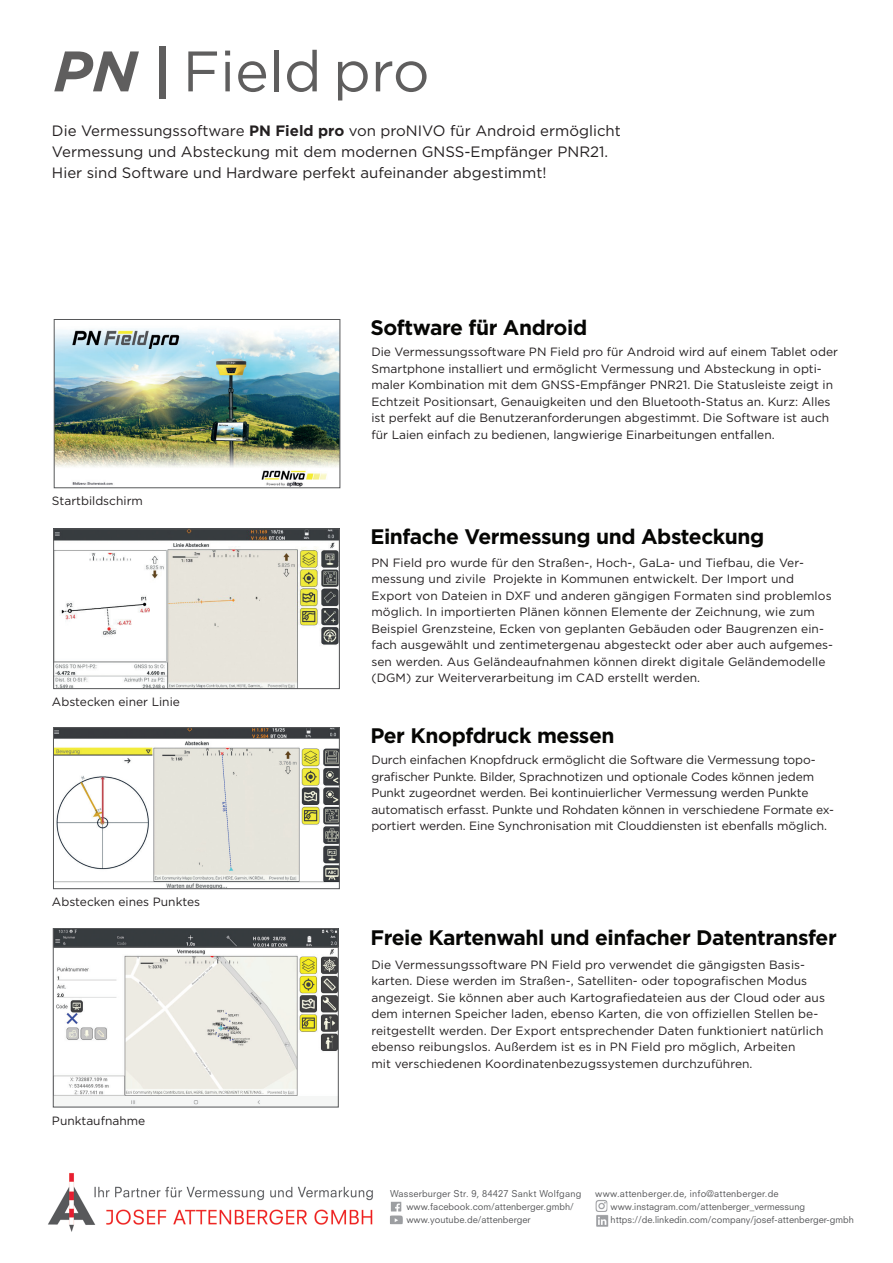
<style>
.page{position:relative;width:893px;height:1263px;background:#fff}
.page>*{position:absolute;margin:0;border:0;box-sizing:border-box;transform-origin:0 0}
.t1{font:57px "Gotham";color:#5f5e5e}
.t2{font:700 21px "Gotham";letter-spacing:-.02em;color:#060604}
.t3{font:15px/21px "Gotham";color:#231f20}
.t4{font:12px/16.5px "Gotham";color:#231f20}
.t5{font:9.15px/12.8px "Neuzeit S";color:#57585a}
.t6{font:9.15px "Neuzeit S";letter-spacing:.02em;color:#57585a}
.s1{font-weight:700;font-style:italic}
.s2{font-weight:700}
</style>
<div class="page">
<img style="left:55px;top:530px;width:283px;height:157px">
<div style="left:53px;top:528px;width:287px;height:161px;border:1px solid #57585a"></div>
<img style="left:55px;top:947px;width:282px;height:158px">
<div style="left:53px;top:928px;width:286px;height:179px;border:1px solid #57585a"></div>
<img style="left:55px;top:729px;width:283px;height:158px">
<div style="left:53px;top:727px;width:287px;height:162px;border:1px solid #57585a"></div>
<img style="left:56px;top:328px;width:282px;height:158px">
<div style="left:54px;top:319px;width:286px;height:169px;border:1px solid #57585a"></div>
<img style="left:55px;top:930px;width:281px;height:15px">
<div style="left:53px;top:928px;width:285px;height:19px;border:1px solid #57585a"></div>
<svg style="left:392px;top:1202px;width:8px;height:8px"></svg>
<div style="left:390px;top:1200px;width:12px;height:12px;border:1px solid #fff"></div>
<img style="left:391px;top:1216px;width:11px;height:7px">
<div style="left:389px;top:1214px;width:15px;height:11px;border:1px solid #fff;border-radius:2px"></div>
<svg style="left:595px;top:1201px;width:12px;height:9px"></svg>
<div style="left:593px;top:1199px;width:16px;height:13px;border:1px solid #fff;border-radius:3px"></div>
<img style="left:596px;top:1215px;width:12px;height:12px">
<img style="left:48px;top:1173px;width:325px;height:59px">
<h1 class="t1" style="left:54px;top:35px;width:377px"><span class="s1">PN |</span> Field pro</h1>
<p class="t3" style="left:52px;top:119px;width:570px">Die Vermessungssoftware <span class="s2">PN Field pro</span> von proNIVO für Android ermöglicht<br>Vermessung und Absteckung mit dem modernen GNSS-Empfänger PNR21.<br>Hier sind Software und Hardware perfekt aufeinander abgestimmt!</p>
<h2 class="t2" style="left:370px;top:314px;width:218px">Software für Android</h2>
<p class="t4" style="left:52px;top:492px;width:93px">Startbildschirm</p>
<p class="t4" style="left:52px;top:693px;width:130px">Abstecken einer Linie</p>
<p class="t4" style="left:52px;top:893px;width:150px">Abstecken eines Punktes</p>
<p class="t4" style="left:52px;top:1112px;width:95px">Punktaufnahme</p>
<p class="t4" style="left:371px;top:343px;width:468px">Die Vermessungssoftware PN Field pro für Android wird auf einem Tablet oder Smartphone installiert und ermöglicht Vermessung und Absteckung in opti&shy;maler Kombination mit dem GNSS-Empfänger PNR21. Die Statusleiste zeigt in Echtzeit Positionsart, Genauigkeiten und den Bluetooth-Status an. Kurz: Alles ist perfekt auf die Benutzeranforderungen abgestimmt. Die Software ist auch für Laien einfach zu bedienen, langwierige Einarbeitungen entfallen.</p>
<h2 class="t2" style="left:370px;top:523px;width:395px">Einfache Vermessung und Absteckung</h2>
<p class="t4" style="left:371px;top:554px;width:463px">PN Field pro wurde für den Straßen-, Hoch-, GaLa- und Tiefbau, die Ver&shy;messung und zivile Projekte in Kommunen entwickelt. Der Import und Export von Dateien in DXF und anderen gängigen Formaten sind problemlos möglich. In importierten Plänen können Elemente der Zeichnung, wie zum Beispiel Grenzsteine, Ecken von geplanten Gebäuden oder Baugrenzen ein&shy;fach ausgewählt und zentimetergenau abgesteckt oder aber auch aufgemes&shy;sen werden. Aus Geländeaufnahmen können direkt digitale Geländemodelle (DGM) zur Weiterverarbeitung im CAD erstellt werden.</p>
<h2 class="t2" style="left:370px;top:721px;width:246px">Per Knopfdruck messen</h2>
<p class="t4" style="left:371px;top:751px;width:464px">Durch einfachen Knopfdruck ermöglicht die Software die Vermessung topo&shy;grafischer Punkte. Bilder, Sprachnotizen und optionale Codes können jedem Punkt zugeordnet werden. Bei kontinuierlicher Vermessung werden Punkte automatisch erfasst. Punkte und Rohdaten können in verschiedene Formate ex&shy;portiert werden. Eine Synchronisation mit Clouddiensten ist ebenfalls möglich.</p>
<h2 class="t2" style="left:370px;top:924px;width:468px">Freie Kartenwahl und einfacher Datentransfer</h2>
<p class="t4" style="left:371px;top:956px;width:455px">Die Vermessungssoftware PN Field pro verwendet die gängigsten Basis&shy;karten. Diese werden im Straßen-, Satelliten- oder topografischen Modus angezeigt. Sie können aber auch Kartografiedateien aus der Cloud oder aus dem internen Speicher laden, ebenso Karten, die von offiziellen Stellen be&shy;reitgestellt werden. Der Export entsprechender Daten funktioniert natürlich ebenso reibungslos. Außerdem ist es in PN Field pro möglich, Arbeiten<br>mit verschiedenen Koordinatenbezugssystemen durchzuführen.</p>
<p class="t6" style="left:390px;top:1188px;width:193px">Wasserburger Str. 9, 84427 Sankt Wolfgang</p>
<p class="t6" style="left:595px;top:1188px;width:185px">www.attenberger.de, info@attenberger.de</p>
<p class="t5" style="left:406px;top:1200px;width:169px">www.facebook.com/attenberger.gmbh/ www.youtube.de/attenberger</p>
<p class="t5" style="left:611px;top:1200px;width:245px">www.instagram.com/attenberger_vermessung https://de.linkedin.com/company/josef-attenberger-gmbh</p>
</div>
